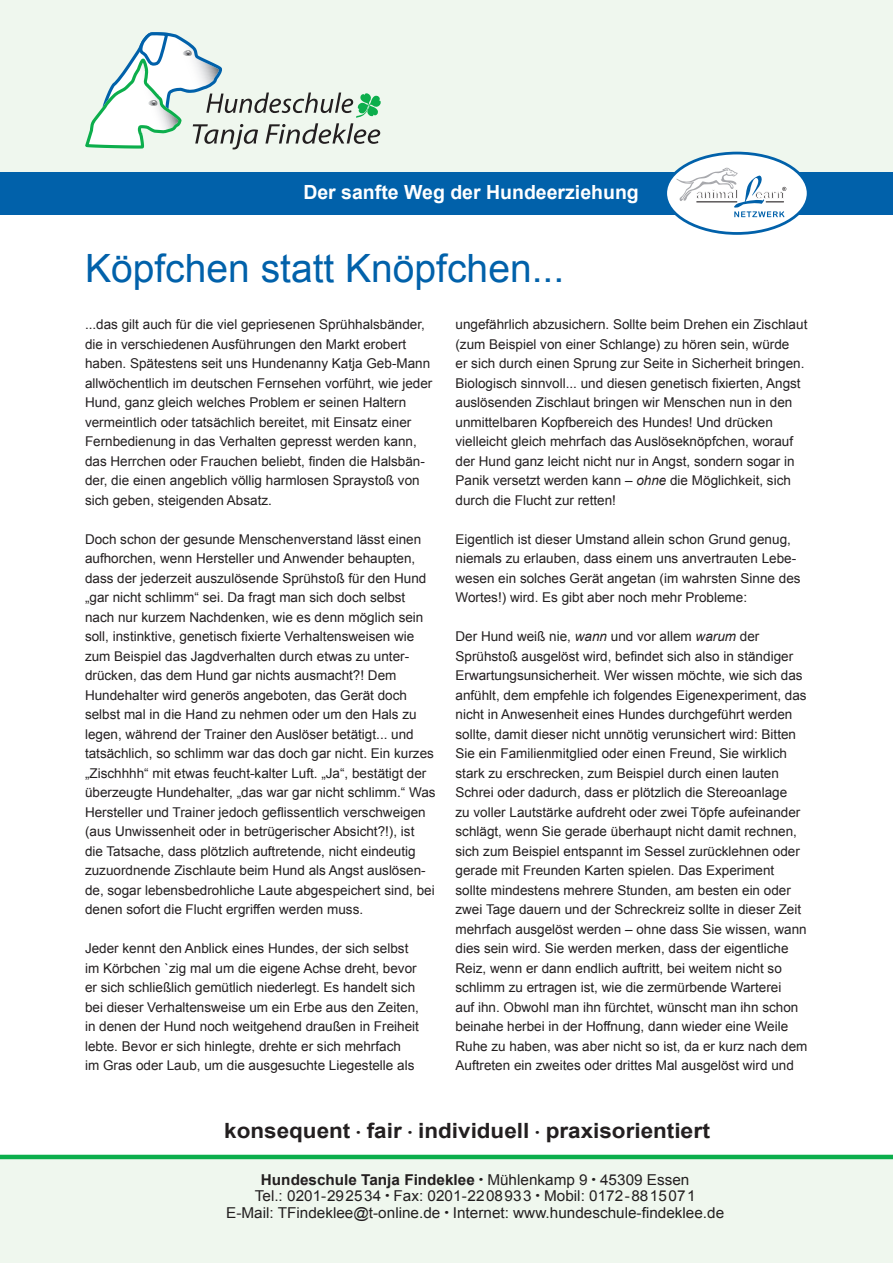
<style>
.page{position:relative;width:893px;height:1263px;background:#fff}
.page>*{position:absolute;margin:0;border:0;box-sizing:border-box;transform-origin:0 0}
.t1{font:39px "Arial";color:#0161aa}
.t2{font:700 21px "Arial";color:#231f20;scale:1.07 1}
.t3{font:700 19.5px "Arial";color:#fff}
.t4{font:15px/16.5px "Arial";color:#231f20;text-align:center}
.t5{font:13.5px/19.5px "Arial";color:#231f20}
.s1{font-style:italic}
.s2{font-size:10.5px}
.s3{font-weight:700}
.s4{font-weight:700;font-size:10.5px}
</style>
<div class="page">
<div style="left:0;top:0;width:893px;height:172px;background:#eff7ee"></div>
<div style="left:0;top:1157px;width:893px;height:106px;background:#eff7ee"></div>
<hr style="left:0;top:1155px;width:893px;height:4px;background:#0cae4c">
<div style="left:0;top:172px;width:893px;height:42px;background:#0161aa"></div>
<svg style="left:85px;top:32px;width:296px;height:117px"></svg>
<div style="left:666px;top:153px;width:142px;height:80px;background:#fff;border-radius:50%"></div>
<div style="left:664px;top:152px;width:145px;height:83px;border:3px solid #0161aa;border-radius:50%"></div>
<svg style="left:676px;top:168px;width:110px;height:49px"></svg>
<p class="t3" style="left:303px;top:179px;width:337px">Der sanfte Weg der Hundeerziehung</p>
<p class="t1" style="left:85px;top:243px;width:481px">Köpfchen statt Knöpfchen...</p>
<p class="t5" style="left:85px;top:315px;width:349px">...das gilt auch für die viel gepriesenen Sprühhalsbänder, die in verschiedenen Ausführungen den Markt erobert haben. Spätestens seit uns Hundenanny Katja Geb-Mann allwöchentlich im deutschen Fernsehen vorführt, wie jeder Hund, ganz gleich welches Problem er seinen Haltern vermeintlich oder tatsächlich bereitet, mit Einsatz einer Fernbedienung in das Verhalten gepresst werden kann, das Herrchen oder Frauchen beliebt, finden die Halsbän&shy;der, die einen angeblich völlig harmlosen Spraystoß von sich geben, steigenden Absatz.</p>
<p class="t5" style="left:85px;top:529px;width:352px">Doch schon der gesunde Menschenverstand lässt einen aufhorchen, wenn Hersteller und Anwender behaupten, dass der jederzeit auszulösende Sprühstoß für den Hund „gar nicht schlimm“ sei. Da fragt man sich doch selbst nach nur kurzem Nachdenken, wie es denn möglich sein soll, instinktive, genetisch fixierte Verhaltensweisen wie zum Beispiel das Jagdverhalten durch etwas zu unter&shy;drücken, das dem Hund gar nichts ausmacht?! Dem Hundehalter wird generös angeboten, das Gerät doch selbst mal in die Hand zu nehmen oder um den Hals zu legen, während der Trainer den Auslöser betätigt... und tatsächlich, so schlimm war das doch gar nicht. Ein kurzes „Zischhhh“ mit etwas feucht-kalter Luft. „Ja“, bestätigt der überzeugte Hundehalter, „das war gar nicht schlimm.“ Was Hersteller und Trainer jedoch geflissentlich verschweigen (aus Unwissenheit oder in betrügerischer Absicht?!), ist die Tatsache, dass plötzlich auftretende, nicht eindeutig zuzuordnende Zischlaute beim Hund als Angst auslösen&shy;de, sogar lebensbedrohliche Laute abgespeichert sind, bei denen sofort die Flucht ergriffen werden muss.</p>
<p class="t5" style="left:85px;top:939px;width:335px">Jeder kennt den Anblick eines Hundes, der sich selbst im Körbchen `zig mal um die eigene Achse dreht, bevor er sich schließlich gemütlich niederlegt. Es handelt sich bei dieser Verhaltensweise um ein Erbe aus den Zeiten, in denen der Hund noch weitgehend draußen in Freiheit lebte. Bevor er sich hinlegte, drehte er sich mehrfach<br>im Gras oder Laub, um die ausgesuchte Liegestelle als</p>
<p class="t5" style="left:455px;top:315px;width:353px">ungefährlich abzusichern. Sollte beim Drehen ein Zischlaut (zum Beispiel von einer Schlange) zu hören sein, würde<br>er sich durch einen Sprung zur Seite in Sicherheit bringen.<br>Biologisch sinnvoll... und diesen genetisch fixierten, Angst auslösenden Zischlaut bringen wir Menschen nun in den unmittelbaren Kopfbereich des Hundes! Und drücken vielleicht gleich mehrfach das Auslöseknöpfchen, worauf der Hund ganz leicht nicht nur in Angst, sondern sogar in Panik versetzt werden kann – <span class="s1">ohne</span> die Möglichkeit, sich durch die Flucht zur retten!</p>
<p class="t5" style="left:455px;top:529px;width:347px">Eigentlich ist dieser Umstand allein schon Grund genug, niemals zu erlauben, dass einem uns anvertrauten Lebe&shy;wesen ein solches Gerät angetan (im wahrsten Sinne des Wortes!) wird. Es gibt aber noch mehr Probleme:</p>
<p class="t5" style="left:455px;top:627px;width:353px">Der Hund weiß nie, <span class="s1">wann</span> und vor allem <span class="s1">warum</span> der Sprühstoß ausgelöst wird, befindet sich also in ständiger Erwartungsunsicherheit. Wer wissen möchte, wie sich das anfühlt, dem empfehle ich folgendes Eigenexperiment, das nicht in Anwesenheit eines Hundes durchgeführt werden sollte, damit dieser nicht unnötig verunsichert wird: Bitten Sie ein Familienmitglied oder einen Freund, Sie wirklich stark zu erschrecken, zum Beispiel durch einen lauten Schrei oder dadurch, dass er plötzlich die Stereoanlage<br>zu voller Lautstärke aufdreht oder zwei Töpfe aufeinander schlägt, wenn Sie gerade überhaupt nicht damit rechnen, sich zum Beispiel entspannt im Sessel zurücklehnen oder gerade mit Freunden Karten spielen. Das Experiment sollte mindestens mehrere Stunden, am besten ein oder zwei Tage dauern und der Schreckreiz sollte in dieser Zeit mehrfach ausgelöst werden – ohne dass Sie wissen, wann dies sein wird. Sie werden merken, dass der eigentliche Reiz, wenn er dann endlich auftritt, bei weitem nicht so schlimm zu ertragen ist, wie die zermürbende Warterei<br>auf ihn. Obwohl man ihn fürchtet, wünscht man ihn schon beinahe herbei in der Hoffnung, dann wieder eine Weile Ruhe zu haben, was aber nicht so ist, da er kurz nach dem Auftreten ein zweites oder drittes Mal ausgelöst wird und</p>
<p class="t2" style="left:224px;top:1117px;width:456px">konsequent <span class="s2">•</span> fair <span class="s2">•</span> individuell <span class="s2">•</span> praxisorientiert</p>
<p class="t4" style="left:255px;top:1171px;width:442px"><span class="s3">Hundeschule Tanja Findeklee</span> <span class="s4">•</span> Mühlenkamp 9 <span class="s4">•</span> 45309 Essen<br>Tel.: 0201-292534 <span class="s4">•</span> Fax: 0201-2208933 <span class="s4">•</span> Mobil: 0172-8815071</p>
<p class="t4" style="left:226px;top:1204px;width:499px">E-Mail: TFindeklee@t-online.de <span class="s4">•</span> Internet: www.hundeschule-findeklee.de</p>
</div>
